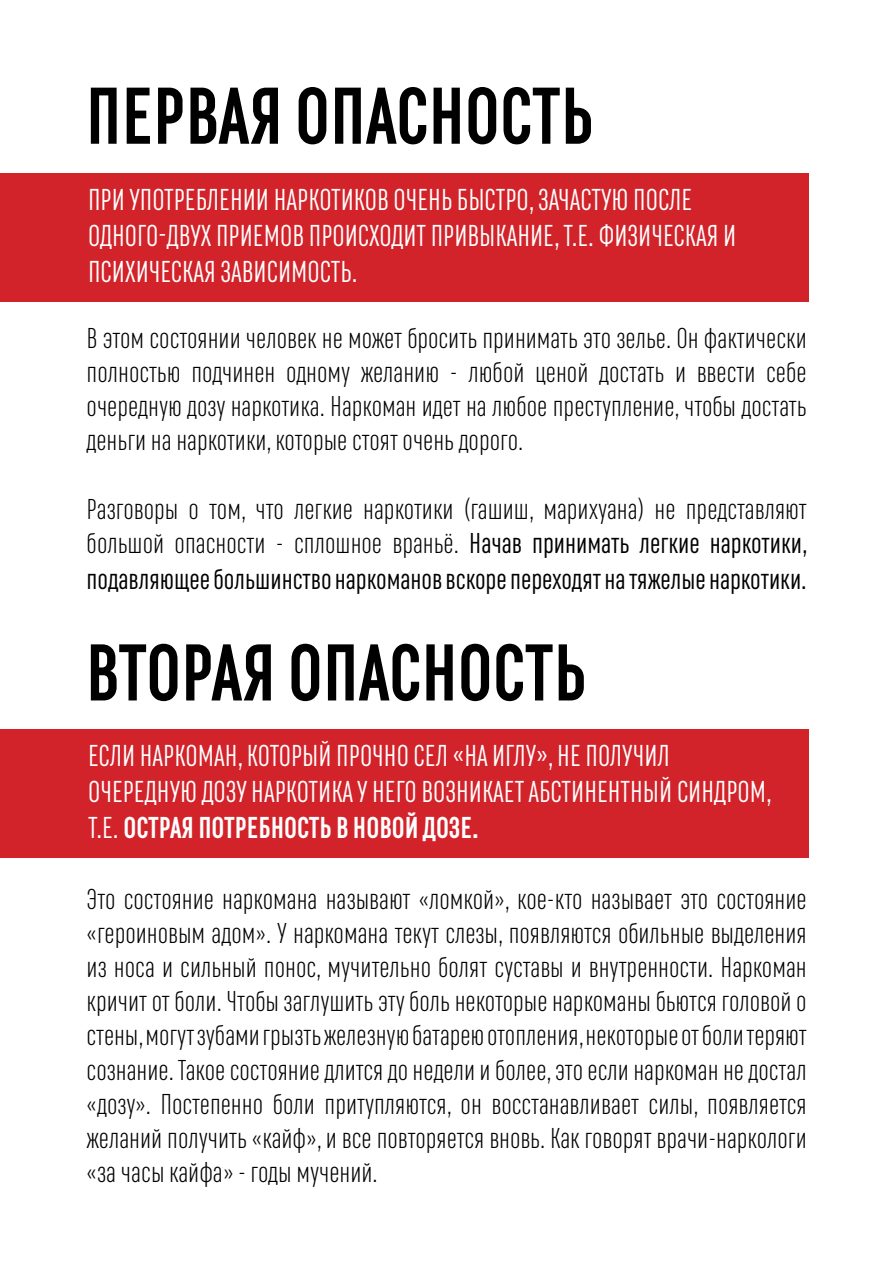
<style>
.page{position:relative;width:893px;height:1263px;background:#fff}
.page>*{position:absolute;margin:0;border:0;box-sizing:border-box;transform-origin:0 0}
.t1{font:700 81px "RF Rufo";color:#000}
.t2{font:30px/36px "RF Rufo";color:#fff}
.t3{font:300 28.5px/34.2px "RF Rufo";color:#000;text-align:justify}
.t4{font:28.5px/35.1px "RF Rufo";color:#000;text-align:justify}
.s1{font-weight:300}
.s2{font-weight:700}
</style>
<div class="page">
<div style="left:0;top:173px;width:808px;height:129px;background:#d2232a"></div>
<div style="left:0;top:730px;width:808px;height:128px;background:#d2232a"></div>
<h1 class="t1" style="left:86px;top:69px;width:509px">ПЕРВАЯ ОПАСНОСТЬ</h1>
<p class="t2" style="left:88px;top:181px;width:650px">ПРИ УПОТРЕБЛЕНИИ НАРКОТИКОВ ОЧЕНЬ БЫСТРО, ЗАЧАСТУЮ ПОСЛЕ<br>ОДНОГО-ДВУХ ПРИЕМОВ ПРОИСХОДИТ ПРИВЫКАНИЕ, Т.Е. ФИЗИЧЕСКАЯ И<br>ПСИХИЧЕСКАЯ ЗАВИСИМОСТЬ.</p>
<p class="t3" style="left:87px;top:321px;width:722px">В этом состоянии человек не может бросить принимать это зелье. Он фактически полностью подчинен одному желанию - любой ценой достать и ввести себе очередную дозу наркотика. Наркоман идет на любое преступление, чтобы достать деньги на наркотики, которые стоят очень дорого.</p>
<p class="t4" style="left:87px;top:491px;width:722px"><span class="s1">Разговоры о том, что легкие наркотики (гашиш, марихуана) не представляют большой опасности - сплошное враньё.</span> Начав принимать легкие наркотики, подавляющее большинство наркоманов вскоре переходят на тяжелые наркотики.</p>
<h1 class="t1" style="left:86px;top:626px;width:502px">ВТОРАЯ ОПАСНОСТЬ</h1>
<p class="t2" style="left:88px;top:738px;width:684px">ЕСЛИ НАРКОМАН, КОТОРЫЙ ПРОЧНО СЕЛ «НА ИГЛУ», НЕ ПОЛУЧИЛ<br>ОЧЕРЕДНУЮ ДОЗУ НАРКОТИКА У НЕГО ВОЗНИКАЕТ АБСТИНЕНТНЫЙ СИНДРОМ,<br>Т.Е. <span class="s2">ОСТРАЯ ПОТРЕБНОСТЬ В НОВОЙ ДОЗЕ.</span></p>
<p class="t3" style="left:87px;top:881px;width:722px">Это состояние наркомана называют «ломкой», кое-кто называет это состояние «героиновым адом». У наркомана текут слезы, появляются обильные выделения из носа и сильный понос, мучительно болят суставы и внутренности. Наркоман кричит от боли. Чтобы заглушить эту боль некоторые наркоманы бьются головой о стены, могут зубами грызть железную батарею отопления, некоторые от боли теряют сознание. Такое состояние длится до недели и более, это если наркоман не достал «дозу». Постепенно боли притупляются, он восстанавливает силы, появляется желаний получить «кайф», и все повторяется вновь. Как говорят врачи-наркологи «за часы кайфа» - годы мучений.</p>
</div>
